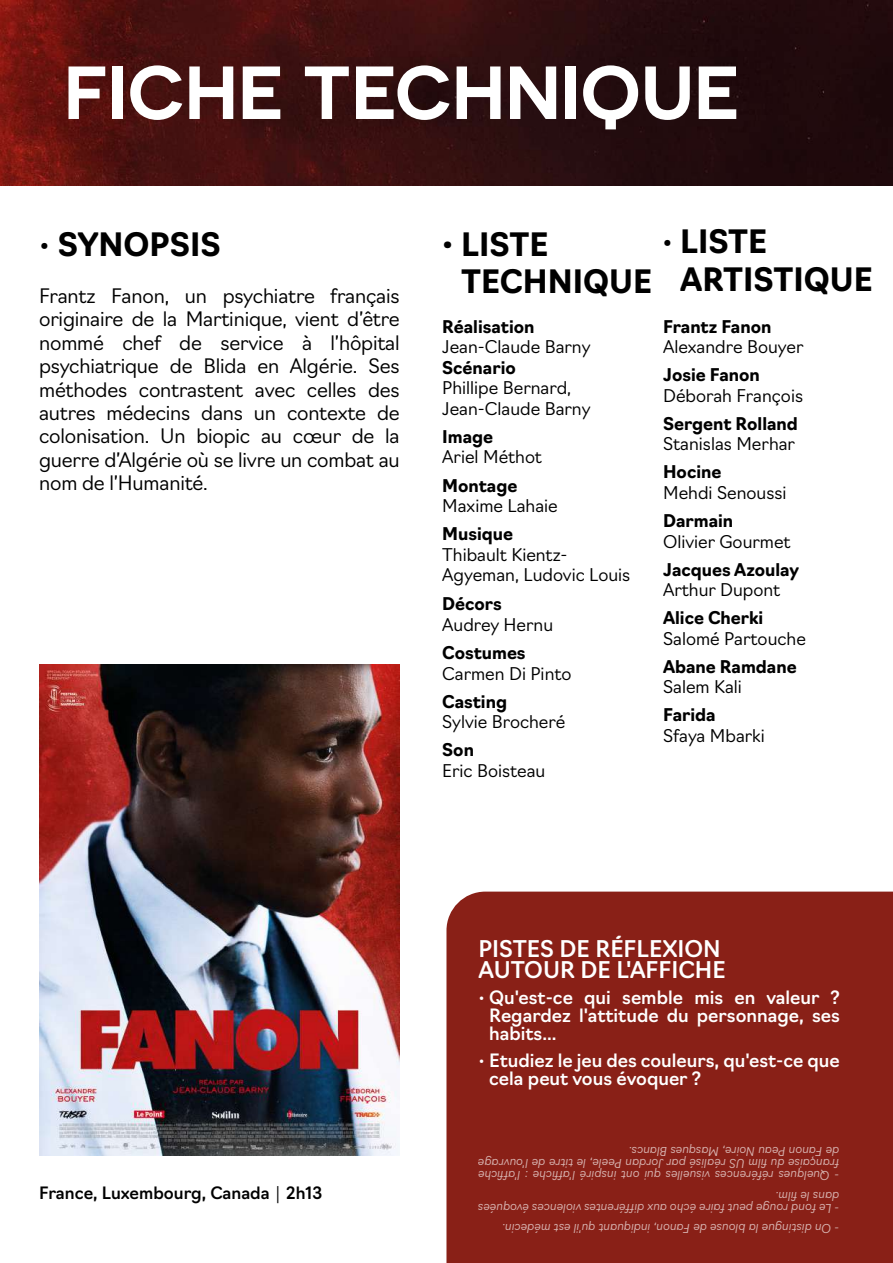
<style>
.page{position:relative;width:893px;height:1263px;background:#fff}
.page>*{position:absolute;margin:0;border:0;box-sizing:border-box;transform-origin:0 0}
.t1{font:600 75px "Novecentosanswide";color:#fff}
.t2{font:700 31.5px/37.8px "Navigo";color:#000}
.t3{font:500 22.5px/21px "Navigo";color:#fff}
.t4{font:300 19.5px/23.4px "Navigo";letter-spacing:-.01em;color:#000;text-align:justify}
.t5{font:500 18px/18px "Navigo";color:#fff;text-align:justify}
.t6{font:300 17.1px/20.5px "Navigo";color:#000}
.t7{font:700 17.1px "Navigo";color:#000}
.t8{font:500 16.65px "Navigo";color:#000}
.t9{font:italic 300 12px/12px "Navigo";color:#fff}
.s1{font-family:"Novecentosanswide";font-weight:600}
</style>
<div class="page">
<img style="left:0;top:0;width:893px;height:186px">
<img style="left:39px;top:664px;width:361px;height:491px">
<div style="left:446px;top:891px;width:447px;height:372px;background:#892017"></div>
<h1 class="t1" style="left:64px;top:47px;width:677px">FICHE TECHNIQUE</h1>
<h2 class="t2" style="left:39px;top:223px;width:183px">• SYNOPSIS</h2>
<h2 class="t2" style="left:461px;top:223px;width:192px;text-indent:-19px"><span class="s1">•</span> LISTE<br>TECHNIQUE</h2>
<h2 class="t2" style="left:680px;top:220px;width:194px;text-indent:-18px">• LISTE<br>ARTISTIQUE</h2>
<p class="t4" style="left:39px;top:283px;width:362px">Frantz Fanon, un psychiatre français originaire de la Martinique, vient d’être nommé chef de service à l’hôpital psychiatrique de Blida en Algérie. Ses méthodes contrastent avec celles des autres médecins dans un contexte de colonisation. Un biopic au cœur de la guerre d’Algérie où se livre un combat au nom de l’Humanité.</p>
<p class="t7" style="left:442px;top:313px;width:94px">Réalisation</p>
<p class="t6" style="left:442px;top:335px;width:150px">Jean-Claude Barny</p>
<p class="t7" style="left:442px;top:354px;width:75px">Scénario</p>
<p class="t6" style="left:442px;top:376px;width:150px">Phillipe Bernard,<br>Jean-Claude Barny</p>
<p class="t7" style="left:442px;top:423px;width:52px">Image</p>
<p class="t6" style="left:442px;top:446px;width:101px">Ariel Méthot</p>
<p class="t7" style="left:442px;top:472px;width:77px">Montage</p>
<p class="t6" style="left:442px;top:494px;width:117px">Maxime Lahaie</p>
<p class="t7" style="left:442px;top:520px;width:72px">Musique</p>
<p class="t6" style="left:442px;top:543px;width:190px">Thibault Kientz-<br>Agyeman, Ludovic Louis</p>
<p class="t7" style="left:442px;top:591px;width:61px">Décors</p>
<p class="t6" style="left:442px;top:613px;width:112px">Audrey Hernu</p>
<p class="t7" style="left:442px;top:639px;width:85px">Costumes</p>
<p class="t6" style="left:442px;top:662px;width:131px">Carmen Di Pinto</p>
<p class="t7" style="left:442px;top:688px;width:66px">Casting</p>
<p class="t6" style="left:442px;top:710px;width:125px">Sylvie Brocheré</p>
<p class="t7" style="left:442px;top:736px;width:33px">Son</p>
<p class="t6" style="left:442px;top:759px;width:105px">Eric Boisteau</p>
<p class="t7" style="left:663px;top:313px;width:110px">Frantz Fanon</p>
<p class="t6" style="left:663px;top:335px;width:142px">Alexandre Bouyer</p>
<p class="t7" style="left:663px;top:362px;width:98px">Josie Fanon</p>
<p class="t6" style="left:663px;top:384px;width:141px">Déborah François</p>
<p class="t7" style="left:663px;top:410px;width:136px">Sergent Rolland</p>
<p class="t6" style="left:663px;top:432px;width:133px">Stanislas Merhar</p>
<p class="t7" style="left:663px;top:459px;width:60px">Hocine</p>
<p class="t6" style="left:663px;top:481px;width:125px">Mehdi Senoussi</p>
<p class="t7" style="left:663px;top:507px;width:72px">Darmain</p>
<p class="t6" style="left:663px;top:530px;width:129px">Olivier Gourmet</p>
<p class="t7" style="left:663px;top:556px;width:138px">Jacques Azoulay</p>
<p class="t6" style="left:663px;top:578px;width:119px">Arthur Dupont</p>
<p class="t7" style="left:663px;top:605px;width:102px">Alice Cherki</p>
<p class="t6" style="left:663px;top:627px;width:144px">Salomé Partouche</p>
<p class="t7" style="left:663px;top:653px;width:135px">Abane Ramdane</p>
<p class="t6" style="left:663px;top:675px;width:80px">Salem Kali</p>
<p class="t7" style="left:663px;top:702px;width:54px">Farida</p>
<p class="t6" style="left:663px;top:724px;width:103px">Sfaya Mbarki</p>
<h3 class="t3" style="left:478px;top:936px;width:249px">PISTES DE RÉFLEXION<br>AUTOUR DE L'AFFICHE</h3>
<p class="t5" style="left:489px;top:987px;width:352px;text-indent:-11px">• Qu'est-ce qui semble mis en valeur ?<br>Regardez l'attitude du personnage, ses habits...</p>
<p class="t5" style="left:489px;top:1050px;width:352px;text-indent:-11px">• Etudiez le jeu des couleurs, qu'est-ce que cela peut vous évoquer ?</p>
<p class="t8" style="left:39px;top:1180px;width:285px">France, Luxembourg, Canada ⎪ 2h13</p>
<p class="t9" style="left:840px;top:1182px;width:363px;text-align:justify;rotate:-180deg">- Quelques références visuelles qui ont inspiré l'affiche : l'affiche française du film US réalisé par Jordan Peele, le titre de l'ouvrage de Fanon Peau Noire, Masques Blancs.</p>
<p class="t9" style="left:840px;top:1215px;width:363px;rotate:-180deg">- Le fond rouge peut faire écho aux différentes violences évoquées dans le film.</p>
<p class="t9" style="left:840px;top:1235px;width:339px;rotate:-180deg">- On distingue la blouse de Fanon, indiquant qu'il est médecin.</p>
</div>
